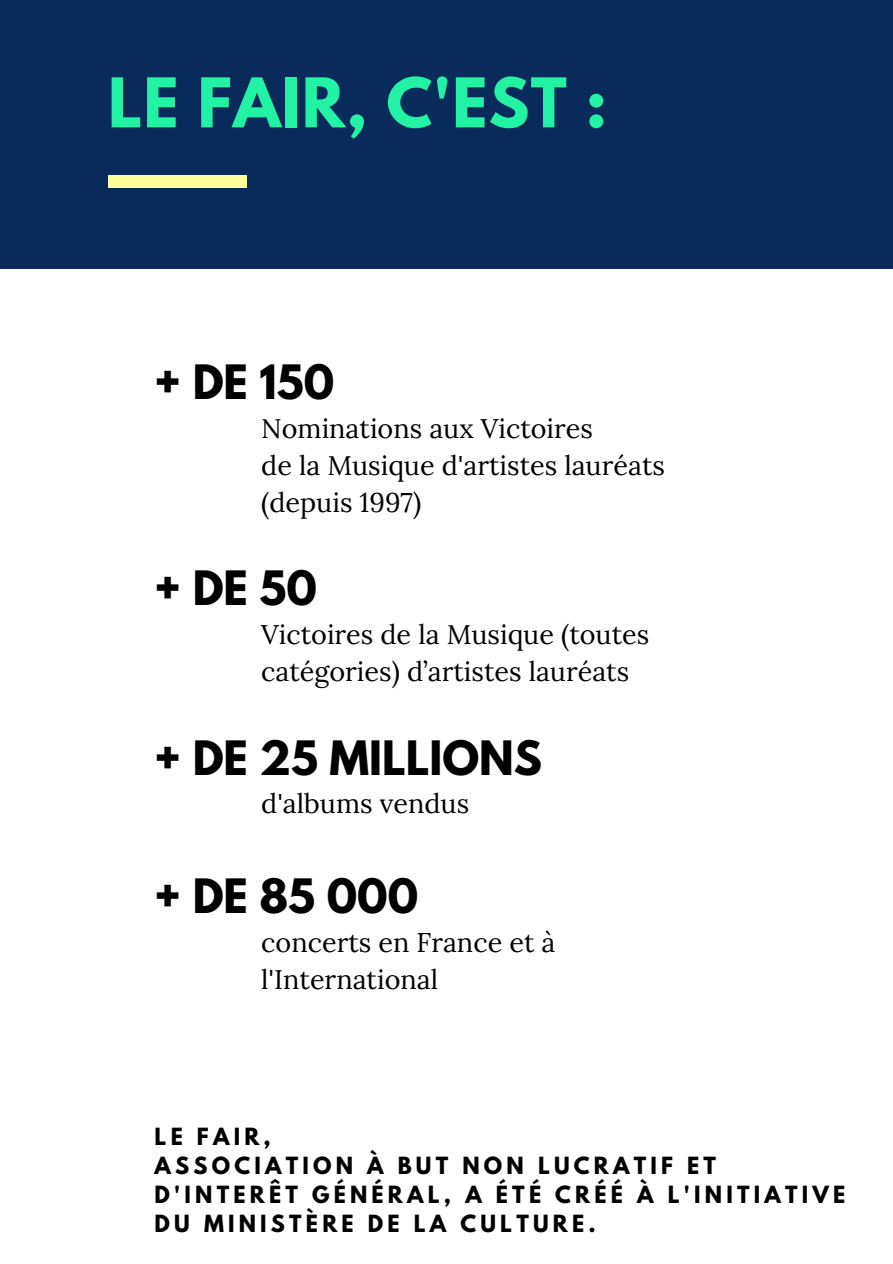
<style>
.page{position:relative;width:893px;height:1264px;background:#fff}
.page>*{position:absolute;margin:0;border:0;box-sizing:border-box;transform-origin:0 0}
.t1{font:700 60.6px "League Spartan";letter-spacing:.02em;color:#22f2a4}
.t2{font:700 42px "League Spartan";color:#000}
.t3{font:27px/37px "Lora";color:#000}
.t4{font:700 21px/29.2px "League Spartan";letter-spacing:.2em;color:#000}
</style>
<div class="page">
<div style="left:0;top:0;width:892px;height:269px;background:#082b5b"></div>
<div style="left:108px;top:176px;width:138px;height:12px;background:#ffff9b"></div>
<h1 class="t1" style="left:108px;top:73px;width:500px">LE FAIR, C'EST :</h1>
<h2 class="t2" style="left:155px;top:361px;width:181px">+ DE 150</h2>
<p class="t3" style="left:261px;top:409px;width:405px">Nominations aux Victoires<br>de la Musique d'artistes lauréats (depuis 1997)</p>
<h2 class="t2" style="left:155px;top:567px;width:164px">+ DE 50</h2>
<p class="t3" style="left:261px;top:615px;width:389px">Victoires de la Musique (toutes catégories) d’artistes lauréats</p>
<h2 class="t2" style="left:155px;top:736px;width:389px">+ DE 25 MILLIONS</h2>
<p class="t3" style="left:261px;top:785px;width:209px">d'albums vendus</p>
<h2 class="t2" style="left:155px;top:875px;width:265px">+ DE 85 000</h2>
<p class="t3" style="left:261px;top:923px;width:296px">concerts en France et à l'International</p>
<p class="t4" style="left:155px;top:1124px;width:692px">LE FAIR,<br>ASSOCIATION À BUT NON LUCRATIF ET<br>D'INTERÊT GÉNÉRAL, A ÉTÉ CRÉÉ À L'INITIATIVE<br>DU MINISTÈRE DE LA CULTURE.</p>
</div>
